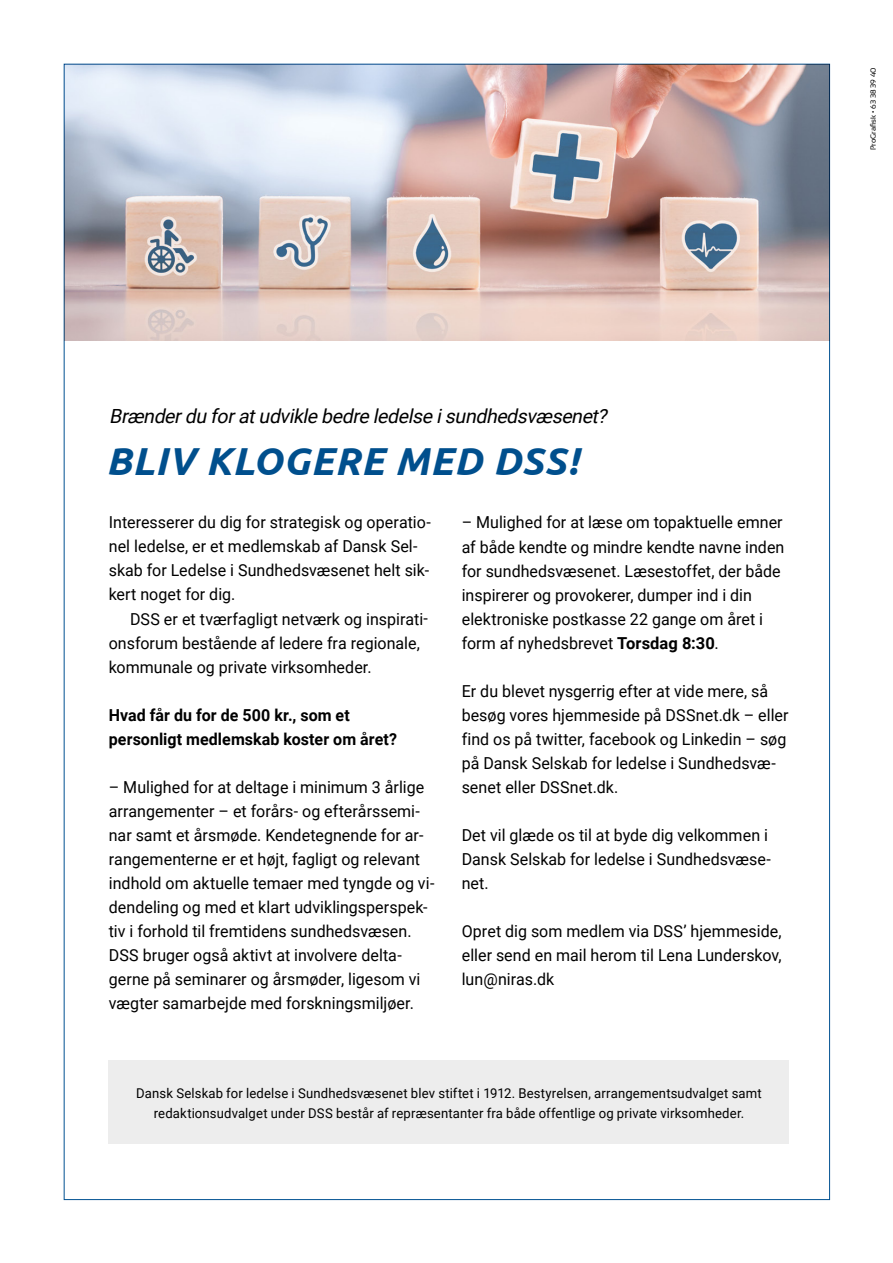
<style>
.page{position:relative;width:893px;height:1263px;background:#fff}
.page>*{position:absolute;margin:0;border:0;box-sizing:border-box;transform-origin:0 0}
.t1{font:italic 700 39px "Ubuntu";letter-spacing:.02em;color:#004f8d}
.t2{font:italic 19.5px "Roboto";color:#000}
.t3{font:16.5px/24px "Roboto";letter-spacing:.005em;color:#000}
.t4{font:700 16.5px/24px "Roboto";letter-spacing:.005em;color:#000}
.t5{font:13.5px/19.5px "Roboto";letter-spacing:.01em;color:#000;text-align:center}
.t6{font:7.5px "Sansation";color:#000}
.s1{font-weight:700}
</style>
<div class="page">
<div style="left:64px;top:64px;width:766px;height:1136px;background:#fff;border:1px solid #005191"></div>
<img style="left:64px;top:64px;width:766px;height:277px">
<div style="left:109px;top:1060px;width:680px;height:84px;background:#ededed"></div>
<p class="t6" style="left:869px;top:150px;width:84px;rotate:-90deg">ProGrafisk • 63 38 39 40</p>
<p class="t2" style="left:109px;top:402px;width:504px">Brænderdu foratudviklebedreledelseisundhedsvæsenet?</p>
<h1 class="t1" style="left:106px;top:438px;width:474px">BLIV KLOGERE MED DSS!</h1>
<p class="t3" style="left:109px;top:510px;width:324px">Interesserer du dig for strategisk og operatio&shy;nel ledelse, er et medlemskab af Dansk Sel&shy;skab for Ledelse i Sundhedsvæsenet helt sik&shy;kert noget for dig.</p>
<p class="t3" style="left:109px;top:606px;width:321px;text-indent:21px">DSS er et tværfagligt netværk og inspirati&shy;onsforum bestående af ledere fra regionale, kommunale og private virksomheder.</p>
<p class="t4" style="left:109px;top:702px;width:290px">Hvad får du for de 500 kr., som et personligt medlemskab koster om året?</p>
<p class="t3" style="left:109px;top:774px;width:327px">– Mulighed for at deltage i minimum 3 årlige arrangementer – et forårs- og efterårssemi&shy;nar samt et årsmøde. Kendetegnende for ar&shy;rangementerne er et højt, fagligt og relevant indhold om aktuelle temaer med tyngde og vi&shy;dendeling og med et klart udviklingsperspek&shy;tiv i forhold til fremtidens sundhedsvæsen.<br>DSS bruger også aktivt at involvere delta&shy;gerne på seminarer og årsmøder, ligesom vi vægter samarbejde med forskningsmiljøer.</p>
<p class="t3" style="left:462px;top:510px;width:324px">– Mulighed for at læse om topaktuelle emner af både kendte og mindre kendte navne inden for sundhedsvæsenet. Læsestoffet, der både inspirerer og provokerer, dumper ind i din elektroniske postkasse 22 gange om året i form af nyhedsbrevet <span class="s1">Torsdag 8:30</span>.</p>
<p class="t3" style="left:462px;top:678px;width:328px">Er du blevet nysgerrig efter at vide mere, så besøg vores hjemmeside på DSSnet.dk – eller find os på twitter, facebook og Linkedin – søg på Dansk Selskab for ledelse i Sundhedsvæ&shy;senet eller DSSnet.dk.</p>
<p class="t3" style="left:462px;top:822px;width:311px">Det vil glæde os til at byde dig velkommen i<br>Dansk Selskab for ledelse i Sundhedsvæse&shy;net.</p>
<p class="t3" style="left:462px;top:918px;width:321px;text-align:justify">Opret dig som medlem via DSS’ hjemmeside, eller send en mail herom til Lena Lunderskov, lun@niras.dk</p>
<p class="t5" style="left:136px;top:1083px;width:627px">Dansk Selskab for ledelse i Sundhedsvæsenet blev stiftet i 1912. Bestyrelsen, arrangementsudvalget samt redaktionsudvalget under DSS består af repræsentanter fra både offentlige og private virksomheder.</p>
</div>
